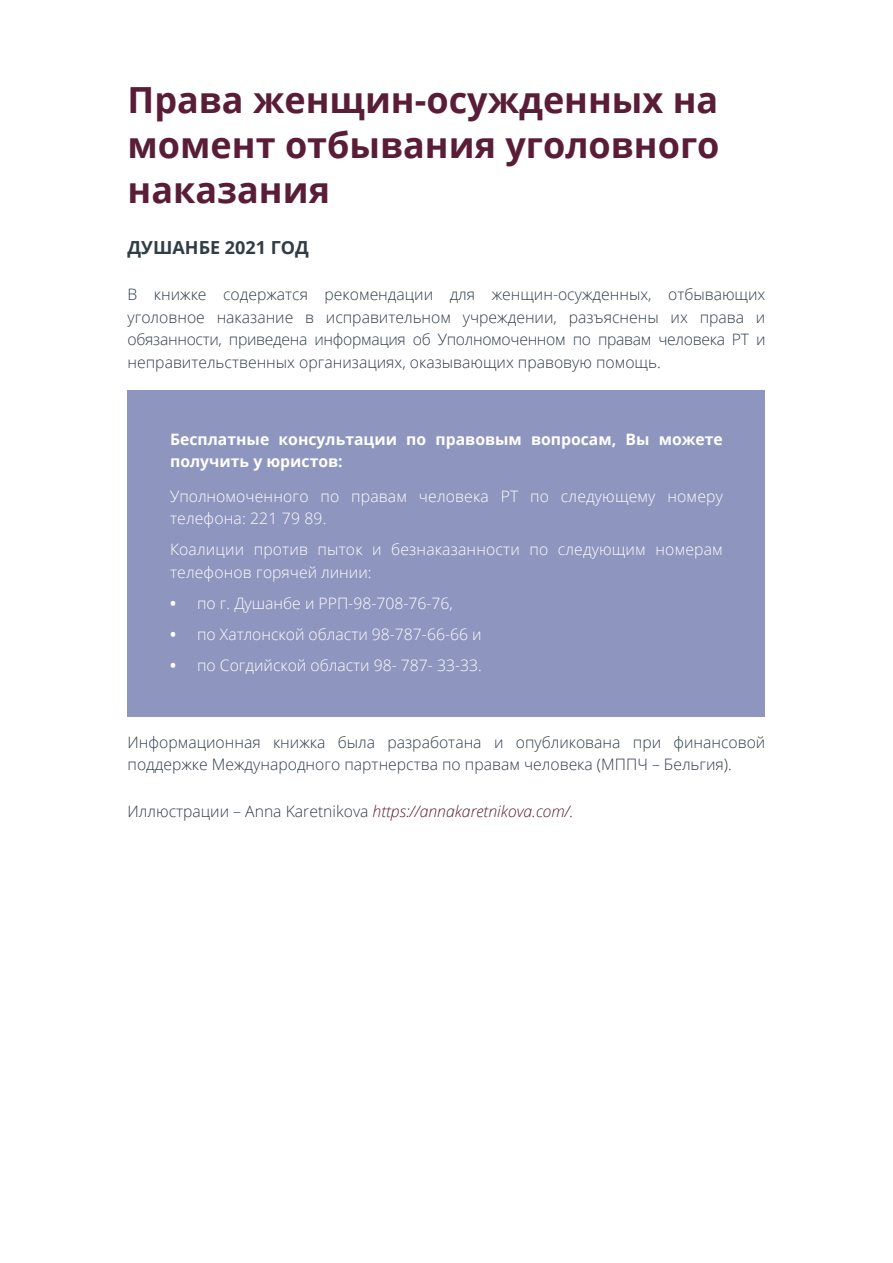
<style>
.page{position:relative;width:893px;height:1263px;background:#fff}
.page>*{position:absolute;margin:0;border:0;box-sizing:border-box;transform-origin:0 0}
.t1{font:700 36px/45px "Open Sans";color:#5a1d37;text-align:justify}
.t2{font:700 18px "Open Sans";color:#2f3d47}
.t3{font:300 15.75px/22.5px "Open Sans";color:#2f3d47;text-align:justify}
.t4{font:300 15.75px/22.5px "Open Sans";letter-spacing:.01em;color:#fff}
.t5{font:700 15.75px/22.5px "Open Sans";color:#fff}
.t6{font:italic 300 15.75px "Open Sans";color:#5a1d37}
.s1{font-weight:700}
.s2{font-style:normal;color:#2f3d47}
</style>
<div class="page">
<div style="left:128px;top:390px;width:637px;height:123px;background:#8e95be"></div>
<div style="left:128px;top:501px;width:637px;height:123px;background:#8e95be"></div>
<div style="left:128px;top:616px;width:637px;height:101px;background:#8e95be"></div>
<h1 class="t1" style="left:128px;top:76px;width:593px">Права женщин-осужденных на момент отбывания уголовного наказания</h1>
<p class="t2" style="left:128px;top:234px;width:183px">ДУШАНБЕ 2021 ГОД</p>
<p class="t3" style="left:128px;top:283px;width:639px">В книжке содержатся рекомендации для женщин-осужденных, отбывающих уголовное наказание в исправительном учреждении, разъяснены их права и обязанности, приведена информация об Уполномоченном по правам человека РТ и неправительственных организациях, оказывающих правовую помощь.</p>
<p class="t5" style="left:170px;top:427px;width:554px">Бесплатные консультации по правовым вопросам, Вы можете получить у юристов:</p>
<p class="t4" style="left:170px;top:484px;width:554px">Уполномоченного по правам человека РТ по следующему номеру телефона: 221 79 89.</p>
<p class="t4" style="left:170px;top:538px;width:554px">Коалиции против пыток и безнаказанности по следующим номерам телефонов горячей линии:</p>
<p class="t4" style="left:170px;top:591px;width:284px"><span class="s1">•</span> по г. Душанбе и РРП-98-708-76-76,</p>
<p class="t4" style="left:170px;top:622px;width:313px"><span class="s1">•</span> по Хатлонской области 98-787-66-66 и</p>
<p class="t4" style="left:170px;top:653px;width:313px"><span class="s1">•</span> по Согдийской области 98- 787- 33-33.</p>
<p class="t3" style="left:128px;top:730px;width:639px">Информационная книжка была разработана и опубликована при финансовой поддержке Международного партнерства по правам человека (МППЧ – Бельгия).</p>
<p class="t6" style="left:128px;top:800px;width:448px"><span class="s2">Иллюстрации – Anna Karetnikova</span> https://annakaretnikova.com/.</p>
</div>
